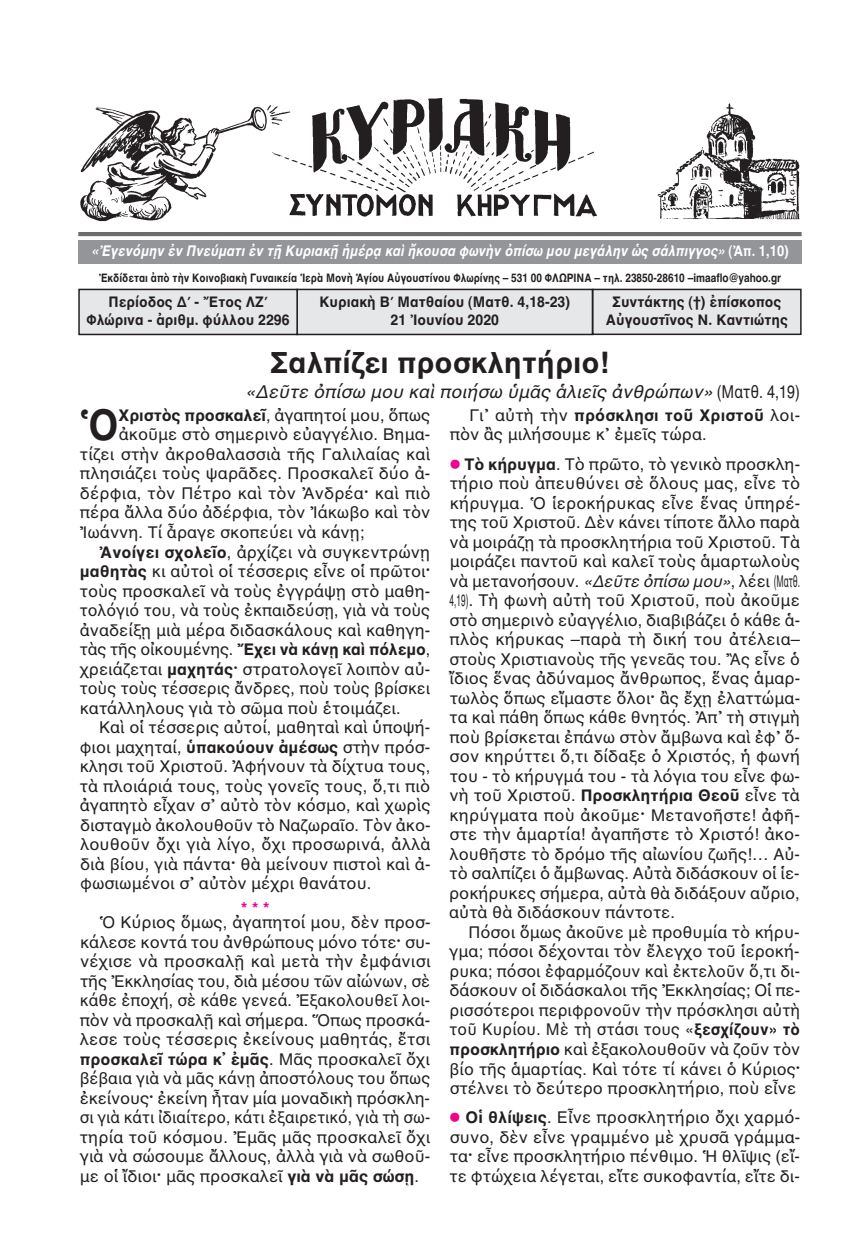
<style>
.page{position:relative;width:867px;height:1257px;background:#fff}
.page>*{position:absolute;margin:0;border:0;box-sizing:border-box;transform-origin:0 0}
.t1{font:700 43.5px "AL Helvetica";color:#231f20;scale:.9 1}
.t2{font:700 30px "AL Helvetica";color:#231f20}
.t3{font:italic 18px "AL Helvetica";color:#231f20}
.t4{font:16.5px/19.5px "AL Helvetica";color:#231f20}
.t5{font:700 16.5px "AL Helvetica";letter-spacing:-.01em;color:#231f20}
.t6{font:16.5px "AL Helvetica";color:#231f20;scale:.5 1}
.t7{font:16.5px "AL Helvetica";color:#231f20;scale:.95 1}
.t8{font:700 15px/18px "AL Helvetica";color:#231f20;text-align:center;scale:.95 1}
.t9{font:italic 700 15px "AL Helvetica";color:#fff;scale:.88 1}
.t10{font:700 12px "AL Helvetica";color:#231f20;scale:.85 1}
.s1{font-style:normal}
.s2{font-weight:700}
.s3{font-weight:400}
.s4{font-weight:700;color:#ed028c}
.s5{color:#ed028c}
.s6{font-style:italic}
</style>
<div class="page">
<div style="left:298px;top:290px;width:293px;height:44px;background:#e6e7e9"></div>
<div style="left:296px;top:289px;width:297px;height:46px;border:2px solid #231f20"></div>
<div style="left:80px;top:290px;width:216px;height:44px;background:#e6e7e9"></div>
<div style="left:78px;top:289px;width:220px;height:46px;border:2px solid #231f20"></div>
<div style="left:593px;top:290px;width:207px;height:43px;background:#e6e7e9"></div>
<div style="left:592px;top:289px;width:209px;height:46px;border:2px solid #231f20"></div>
<div style="left:78px;top:230px;width:723px;height:6px;background:#6c6d70"></div>
<div style="left:78px;top:240px;width:723px;height:24px;background:#939598"></div>
<div style="left:78px;top:94px;width:723px;height:138px;background:#fff"></div>
<img style="left:80px;top:98px;width:720px;height:124px">
<p class="t9" style="left:91px;top:242px;width:794px">«Ἐγενόμην ἐν Πνεύματι ἐν τῇ Κυριακῇ ἡμέρᾳ καὶ ἤκουσα φωνὴν ὀπίσω μου μεγάλην ὡς σάλπιγγος» <span class="s1">(Ἀπ. 1,10)</span></p>
<p class="t10" style="left:99px;top:270px;width:804px">Ἐκδίδεται ἀπὸ τὴν Κοινοβιακὴ Γυναικεία Ἱερὰ Μονὴ Ἁγίου Αὐγουστίνου Φλωρίνης – 531 00 ΦΛΩΡΙΝΑ – τηλ. 23850-28610 –imaaflo@yahoo.gr</p>
<p class="t8" style="left:86px;top:292px;width:215px">Περίοδος Δ΄ - Ἔτος ΛΖ΄<br>Φλώρινα - ἀριθμ. φύλλου 2296</p>
<p class="t8" style="left:605px;top:292px;width:193px">Συντάκτης (†) ἐπίσκοπος<br>Αὐγουστῖνος Ν. Καντιώτης</p>
<p class="t2" style="left:270px;top:345px;width:340px">Σαλπίζει προσκλητήριο!</p>
<p class="t3" style="left:245px;top:381px;width:556px">«Δεῦτε ὀπίσω μου καὶ ποιήσω ὑμᾶς ἁλιεῖς ἀνθρώπων» <span class="s1">(Ματθ. 4,19)</span></p>
<p class="t8" style="left:319px;top:292px;width:265px">Κυριακὴ Β΄ Ματθαίου (Ματθ. 4,18-23)<br>21 Ἰουνίου 2020</p>
<p class="t1" style="left:80px;top:400px;width:45px">Ὁ</p>
<p class="t4" style="left:119px;top:405px;width:313px"><span class="s2">Χριστὸς προσκαλεῖ</span>, ἀγαπητοί μου, ὅπως</p>
<p class="t4" style="left:119px;top:425px;width:313px">ἀκοῦμε στὸ σημερινὸ εὐαγγέλιο. Βημα-</p>
<p class="t4" style="left:80px;top:444px;width:352px">τίζει στὴν ἀκροθαλασσιὰ τῆς Γαλιλαίας καὶ</p>
<p class="t4" style="left:80px;top:464px;width:352px">πλησιάζει τοὺς ψαρᾶδες. Προσκαλεῖ δύο ἀ-</p>
<p class="t4" style="left:80px;top:483px;width:352px">δέρφια, τὸν Πέτρο καὶ τὸν Ἀνδρέα<span class="s2">·</span> καὶ πιὸ</p>
<p class="t4" style="left:80px;top:503px;width:352px">πέρα ἄλλα δύο ἀδέρφια, τὸν Ἰάκωβο καὶ τὸν</p>
<p class="t4" style="left:80px;top:522px;width:286px">Ἰωάννη. Τί ἆραγε σκοπεύει νὰ κάνῃ;</p>
<p class="t4" style="left:99px;top:542px;width:332px"><span class="s2">Ἀνοίγει σχολεῖο</span>, ἀρχίζει νὰ συγκεντρώνῃ</p>
<p class="t4" style="left:80px;top:561px;width:352px"><span class="s2">μαθητὰς</span> κι αὐτοὶ οἱ τέσσερις εἶνε οἱ πρῶτοι<span class="s2">·</span></p>
<p class="t4" style="left:80px;top:581px;width:352px">τοὺς προσκαλεῖ νὰ τοὺς ἐγγράψῃ στὸ μαθη-</p>
<p class="t4" style="left:80px;top:600px;width:352px">τολόγιό του, νὰ τοὺς ἐκπαιδεύσῃ, γιὰ νὰ τοὺς</p>
<p class="t4" style="left:80px;top:620px;width:352px">ἀναδείξῃ μιὰ μέρα διδασκάλους καὶ καθηγη-</p>
<p class="t5" style="left:80px;top:639px;width:352px"><span class="s3">τὰς τῆς οἰκουμένης.</span> Ἔχει νὰ κάνῃ καὶ πόλεμο<span class="s3">,</span></p>
<p class="t4" style="left:80px;top:659px;width:352px">χρειάζεται <span class="s2">μαχητάς·</span> στρατολογεῖ λοιπὸν αὐ-</p>
<p class="t4" style="left:80px;top:678px;width:352px">τοὺς τοὺς τέσσερις ἄνδρες, ποὺ τοὺς βρίσκει</p>
<p class="t4" style="left:80px;top:698px;width:322px">κατάλληλους γιὰ τὸ σῶμα ποὺ ἑτοιμάζει.</p>
<p class="t4" style="left:99px;top:717px;width:332px">Καὶ οἱ τέσσερις αὐτοί, μαθηταὶ καὶ ὑποψή-</p>
<p class="t4" style="left:80px;top:737px;width:352px">φιοι μαχηταί, <span class="s2">ὑπακούουν ἀμέσως</span> στὴν πρόσ-</p>
<p class="t4" style="left:80px;top:756px;width:352px">κλησι τοῦ Χριστοῦ. Ἀφήνουν τὰ δίχτυα τους,</p>
<p class="t4" style="left:80px;top:776px;width:352px">τὰ πλοιάριά τους, τοὺς γονεῖς τους, ὅ,τι πιὸ</p>
<p class="t4" style="left:80px;top:795px;width:352px">ἀγαπητὸ εἶχαν σ᾽ αὐτὸ τὸν κόσμο, καὶ χωρὶς</p>
<p class="t4" style="left:80px;top:815px;width:352px">δισταγμὸ ἀκολουθοῦν τὸ Ναζωραῖο. Τὸν ἀκο-</p>
<p class="t4" style="left:80px;top:834px;width:352px">λουθοῦν ὄχι γιὰ λίγο, ὄχι προσωρινά, ἀλλὰ</p>
<p class="t4" style="left:80px;top:854px;width:352px">διὰ βίου, γιὰ πάντα<span class="s2">·</span> θὰ μείνουν πιστοὶ καὶ ἀ-</p>
<p class="t4" style="left:80px;top:873px;width:293px">φωσιωμένοι σ᾽ αὐτὸν μέχρι θανάτου.</p>
<p class="t4" style="left:99px;top:901px;width:333px;line-height:14.1px;text-indent:142px"><span class="s4">***<br></span>Ὁ Κύριος ὅμως, ἀγαπητοί μου, δὲν προσ-</p>
<p class="t4" style="left:80px;top:932px;width:352px;text-align:justify">κάλεσε κοντά του ἀνθρώπους μόνο τότε<span class="s2">·</span> συ&shy;νέχισε νὰ προσκαλῇ καὶ μετὰ τὴν ἐμφάνισι τῆς Ἐκκλησίας του, διὰ μέσου τῶν αἰώνων, σὲ κάθε ἐποχή, σὲ κάθε γενεά. Ἐξακολουθεῖ λοι&shy;πὸν νὰ προσκαλῇ καὶ σήμερα. Ὅπως προσκά&shy;λεσε τοὺς τέσσερις ἐκείνους μαθητάς, ἔτσι <span class="s2">προσκαλεῖ τώρα κ᾽ ἐμᾶς</span>. Μᾶς προσκαλεῖ ὄχι βέβαια γιὰ νὰ μᾶς κάνῃ ἀποστόλους του ὅπως ἐκείνους<span class="s2">·</span> ἐκείνη ἦταν μία μοναδικὴ πρόσκλη&shy;σι γιὰ κάτι ἰδιαίτερο, κάτι ἐξαιρετικό, γιὰ τὴ σω&shy;τηρία τοῦ κόσμου. Ἐμᾶς μᾶς προσκαλεῖ ὄχι γιὰ νὰ σώσουμε ἄλλους, ἀλλὰ γιὰ νὰ σωθοῦ&shy;με οἱ ἴδιοι<span class="s2">·</span> μᾶς προσκαλεῖ <span class="s2">γιὰ νὰ μᾶς σώσῃ</span>.</p>
<p class="t4" style="left:449px;top:405px;width:352px;text-indent:19px">Γι᾽ αὐτὴ τὴν <span class="s2">πρόσκλησι τοῦ Χριστοῦ</span> λοι&shy;πὸν ἂς μιλήσουμε κ᾽ ἐμεῖς τώρα.</p>
<p class="t4" style="left:449px;top:454px;width:352px"><span class="s5">⃝</span> <span class="s2">Τὸ κήρυγμα</span>. Τὸ πρῶτο, τὸ γενικὸ προσκλη-</p>
<p class="t4" style="left:449px;top:473px;width:352px">τήριο ποὺ ἀπευθύνει σὲ ὅλους μας, εἶνε τὸ</p>
<p class="t4" style="left:449px;top:493px;width:352px">κήρυγμα. Ὁ ἱεροκήρυκας εἶνε ἕνας ὑπηρέ-</p>
<p class="t4" style="left:449px;top:512px;width:352px">της τοῦ Χριστοῦ. Δὲν κάνει τίποτε ἄλλο παρὰ</p>
<p class="t4" style="left:449px;top:532px;width:352px">νὰ μοιράζῃ τὰ προσκλητήρια τοῦ Χριστοῦ. Τὰ</p>
<p class="t4" style="left:449px;top:551px;width:352px">μοιράζει παντοῦ καὶ καλεῖ τοὺς ἁμαρτωλοὺς</p>
<p class="t4" style="left:449px;top:571px;width:352px">νὰ μετανοήσουν. <span class="s6">«Δεῦτε ὀπίσω μου»</span>, λέει (Ματθ.</p>
<p class="t6" style="left:449px;top:590px;width:702px">4,19). Τὴ φωνὴ αὐτὴ τοῦ Χριστοῦ, ποὺ ἀκοῦμε</p>
<p class="t4" style="left:449px;top:610px;width:352px">στὸ σημερινὸ εὐαγγέλιο, διαβιβάζει ὁ κάθε ἁ-</p>
<p class="t4" style="left:449px;top:629px;width:352px">πλὸς κήρυκας –παρὰ τὴ δική του ἀτέλεια–</p>
<p class="t4" style="left:449px;top:649px;width:352px">στοὺς Χριστιανοὺς τῆς γενεᾶς του. Ἂς εἶνε ὁ</p>
<p class="t4" style="left:449px;top:668px;width:352px">ἴδιος ἕνας ἀδύναμος ἄνθρωπος, ἕνας ἁμαρ-</p>
<p class="t4" style="left:449px;top:688px;width:352px">τωλὸς ὅπως εἴμαστε ὅλοι<span class="s2">·</span> ἂς ἔχῃ ἐλαττώμα-</p>
<p class="t4" style="left:449px;top:707px;width:352px">τα καὶ πάθη ὅπως κάθε θνητός. Ἀπ᾽ τὴ στιγμὴ</p>
<p class="t4" style="left:449px;top:727px;width:352px">ποὺ βρίσκεται ἐπάνω στὸν ἄμβωνα καὶ ἐφ᾽ ὅ-</p>
<p class="t4" style="left:449px;top:746px;width:352px">σον κηρύττει ὅ,τι δίδαξε ὁ Χριστός, ἡ φωνή</p>
<p class="t4" style="left:449px;top:766px;width:352px">του - τὸ κήρυγμά του - τὰ λόγια του εἶνε φω-</p>
<p class="t4" style="left:449px;top:785px;width:352px">νὴ τοῦ Χριστοῦ. <span class="s2">Προσκλητήρια Θεοῦ</span> εἶνε τὰ</p>
<p class="t4" style="left:449px;top:805px;width:352px">κηρύγματα ποὺ ἀκοῦμε<span class="s2">·</span> Μετανοῆστε! ἀφῆ-</p>
<p class="t4" style="left:449px;top:824px;width:352px">στε τὴν ἁμαρτία! ἀγαπῆστε τὸ Χριστό! ἀκο-</p>
<p class="t4" style="left:449px;top:844px;width:352px">λουθῆστε τὸ δρόμο τῆς αἰωνίου ζωῆς!… Αὐ-</p>
<p class="t4" style="left:449px;top:863px;width:351px">τὸ σαλπίζει ὁ ἄμβωνας. Αὐτὰ διδάσκουν οἱ ἱε-</p>
<p class="t4" style="left:449px;top:883px;width:352px">ροκήρυκες σήμερα, αὐτὰ θὰ διδάξουν αὔριο,</p>
<p class="t4" style="left:449px;top:902px;width:227px">αὐτὰ θὰ διδάσκουν πάντοτε.</p>
<p class="t4" style="left:468px;top:922px;width:332px">Πόσοι ὅμως ἀκοῦνε μὲ προθυμία τὸ κήρυ-</p>
<p class="t4" style="left:449px;top:941px;width:352px">γμα; πόσοι δέχονται τὸν ἔλεγχο τοῦ ἱεροκή-</p>
<p class="t4" style="left:449px;top:961px;width:352px">ρυκα; πόσοι ἐφαρμόζουν καὶ ἐκτελοῦν ὅ,τι δι-</p>
<p class="t4" style="left:449px;top:980px;width:352px">δάσκουν οἱ διδάσκαλοι τῆς Ἐκκλησίας; Οἱ πε-</p>
<p class="t4" style="left:449px;top:1000px;width:352px">ρισσότεροι περιφρονοῦν τὴν πρόσκλησι αὐτὴ</p>
<p class="t7" style="left:449px;top:1019px;width:370px">τοῦ Κυρίου. Μὲ τὴ στάσι τους «<span class="s2">ξεσχίζουν» τὸ</span></p>
<p class="t4" style="left:449px;top:1039px;width:352px"><span class="s2">προσκλητήριο</span> καὶ ἐξακολουθοῦν νὰ ζοῦν τὸν</p>
<p class="t4" style="left:449px;top:1058px;width:352px">βίο τῆς ἁμαρτίας. Καὶ τότε τί κάνει ὁ Κύριος<span class="s2">·</span></p>
<p class="t4" style="left:449px;top:1078px;width:348px">στέλνει τὸ δεύτερο προσκλητήριο, ποὺ εἶνε</p>
<p class="t4" style="left:449px;top:1107px;width:352px;text-align:justify"><span class="s5">⃝</span> <span class="s2">Οἱ θλίψεις</span>. Εἶνε προσκλητήριο ὄχι χαρμό&shy;συνο, δὲν εἶνε γραμμένο μὲ χρυσᾶ γράμμα&shy;τα<span class="s2">·</span> εἶνε προσκλητήριο πένθιμο. Ἡ θλῖψις (εἴ&shy;τε φτώχεια λέγεται, εἴτε συκοφαντία, εἴτε δι-</p>
</div>
